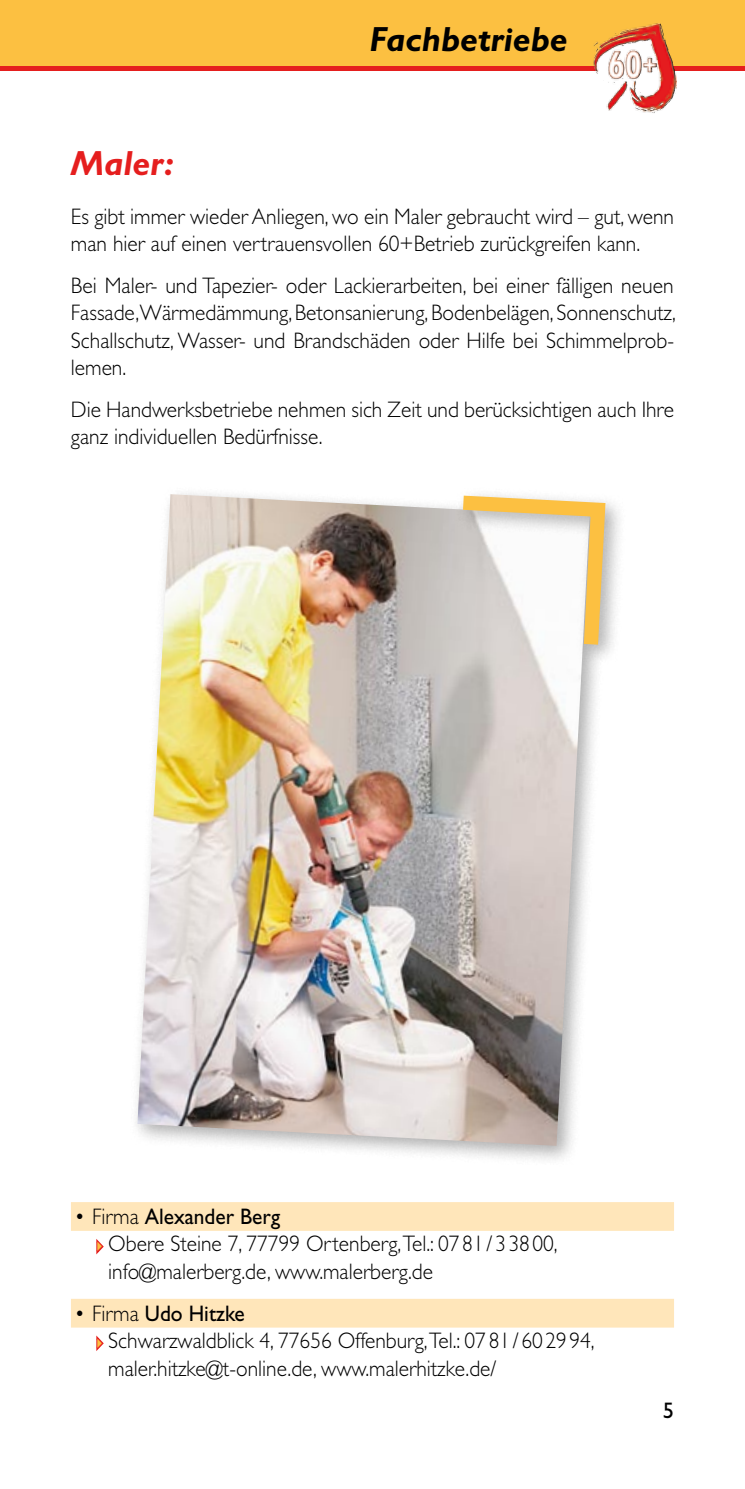
<style>
.page{position:relative;width:745px;height:1489px;background:#fff}
.page>*{position:absolute;margin:0;border:0;box-sizing:border-box;transform-origin:0 0}
.t1{font:italic 700 35px "Gill Sans";color:#000}
.t2{font:italic 700 35px "Gill Sans";color:#e51e1e}
.t3{font:300 22.5px/27.5px "Gill Sans";color:#000;scale:.95 1}
.t4{font:22.5px "Gill Sans";color:#000;scale:.95 1}
.t5{font:22.5px "Gill Sans";color:#000}
.s1{font-weight:300}
.s2{color:#fcc041}
</style>
<div class="page">
<div style="left:0;top:0;width:744px;height:71px;background:#fcc041"></div>
<hr style="left:0;top:67px;width:744px;height:4px;background:#e51e1e">
<img style="left:592px;top:23px;width:84px;height:90px">
<div style="left:128px;top:485px;width:483px;height:682px;background:#000;opacity:.32"></div>
<img style="left:137px;top:494px;width:452px;height:651px">
<div style="left:454px;top:486px;width:172px;height:179px;background:#000;opacity:.32"></div>
<svg style="left:448px;top:488px;width:164px;height:171px"></svg>
<div style="left:71px;top:1201px;width:602px;height:29px;background:#ffe6ba"></div>
<div style="left:71px;top:1298px;width:602px;height:29px;background:#ffe6ba"></div>
<svg style="left:96px;top:1239px;width:8px;height:16px"></svg>
<svg style="left:96px;top:1335px;width:8px;height:16px"></svg>
<h1 class="t1" style="left:369px;top:19px;width:199px">Fachbetriebe</h1>
<h1 class="t2" style="left:71px;top:143px;width:104px">Maler:</h1>
<p class="t3" style="left:71px;top:203px;width:636px">Es gibt immer wieder Anliegen, wo ein Maler gebraucht wird – gut, wenn man hier auf einen vertrauensvollen 60+Betrieb zurückgreifen kann.</p>
<p class="t3" style="left:71px;top:272px;width:637px;text-align:justify">Bei Maler- und Tapezier- oder Lackierarbeiten, bei einer fälligen neuen Fassade,Wärmedämmung, Betonsanierung, Bodenbelägen, Sonnenschutz, Schallschutz, Wasser- und Brandschäden oder Hilfe bei Schimmelprob&shy;lemen.</p>
<p class="t3" style="left:71px;top:395px;width:636px">Die Handwerksbetriebe nehmen sich Zeit und berücksichtigen auch Ihre ganz individuellen Bedürfnisse.</p>
<p class="t4" style="left:74px;top:1203px;width:218px"><span class="s1">• Firma</span> Alexander Berg</p>
<p class="t3" style="left:108px;top:1230px;width:474px;text-indent:-16px"><span class="s2">✔</span>Obere Steine 7, 77799 Ortenberg,Tel.: 0781 /33800, info@malerberg.de, www.malerberg.de</p>
<p class="t4" style="left:74px;top:1299px;width:181px"><span class="s1">• Firma</span> Udo Hitzke</p>
<p class="t3" style="left:108px;top:1326px;width:513px;text-indent:-16px"><span class="s2">✔</span>Schwarzwaldblick 4, 77656 Offenburg,Tel.: 07 81/60 2994, maler.hitzke@t-online.de, www.malerhitzke.de/</p>
<p class="t5" style="left:662px;top:1397px;width:13px">5</p>
</div>
